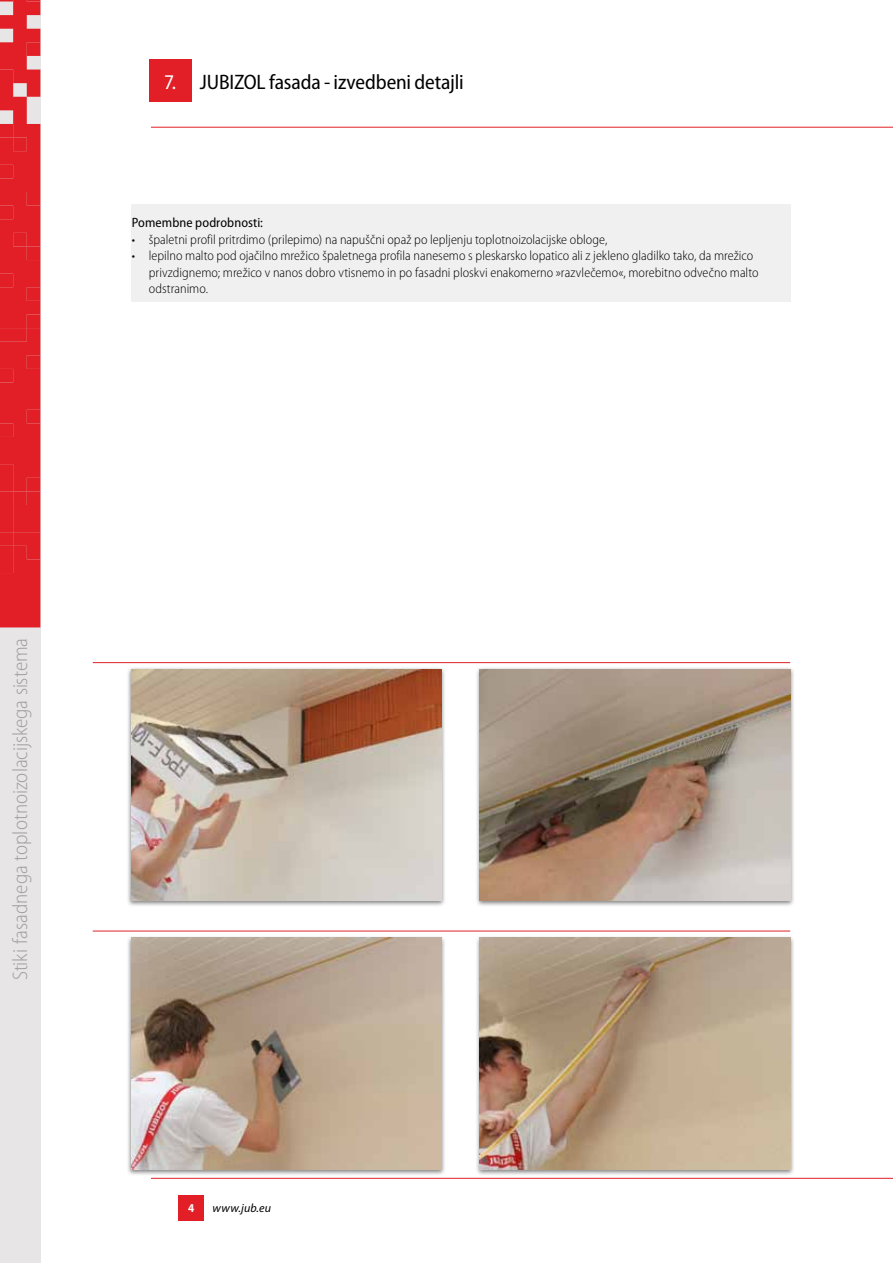
<style>
.page{position:relative;width:893px;height:1263px;background:#fff}
.page>*{position:absolute;margin:0;border:0;box-sizing:border-box;transform-origin:0 0}
.t1{font:300 semi-condensed 21px "Myriad Pro";letter-spacing:-.005em;color:#9d9e9f}
.t2{font:semi-condensed 21px "Myriad Pro";letter-spacing:-.01em;color:#000}
.t3{font:300 semi-condensed 13.5px/16.5px "Myriad Pro";letter-spacing:.005em;color:#000}
.t4{font:semi-condensed 13.5px "Myriad Pro";letter-spacing:.005em;color:#000}
.t5{font:italic 12px "Myriad Pro";letter-spacing:.01em;color:#000}
.t6{font:700 semi-condensed 12px "Myriad Pro";color:#fff}
.s1{color:#fff}
</style>
<div class="page">
<hr style="left:151px;top:127px;width:742px;height:1px;background:#e21f26">
<hr style="left:93px;top:662px;width:697px;height:1px;background:#e21f26">
<hr style="left:93px;top:931px;width:697px;height:1px;background:#e21f26">
<div style="left:126px;top:666px;width:321px;height:241px;background:#000;opacity:.5"></div>
<img style="left:131px;top:669px;width:311px;height:232px">
<div style="left:126px;top:935px;width:321px;height:241px;background:#000;opacity:.5"></div>
<img style="left:131px;top:937px;width:311px;height:232px">
<div style="left:475px;top:666px;width:320px;height:241px;background:#000;opacity:.5"></div>
<img style="left:479px;top:669px;width:311px;height:232px">
<div style="left:475px;top:935px;width:320px;height:241px;background:#000;opacity:.5"></div>
<img style="left:479px;top:937px;width:311px;height:232px">
<div style="left:132px;top:204px;width:659px;height:98px;background:#f1f0f0"></div>
<div style="left:149px;top:60px;width:42px;height:42px;background:#e21f26"></div>
<div style="left:179px;top:1195px;width:25px;height:25px;background:#e21f26"></div>
<div style="left:0;top:0;width:40px;height:1263px;background:#e7e5e5"></div>
<svg style="left:0;top:0;width:40px;height:627px"></svg>
<hr style="left:151px;top:1178px;width:742px;height:1px;background:#e21f26">
<h1 class="t2" style="left:164px;top:69px;width:301px"><span class="s1">7.</span> JUBIZOL fasada - izvedbeni detajli</h1>
<p class="t4" style="left:132px;top:214px;width:133px">Pomembne podrobnosti:</p>
<p class="t3" style="left:132px;top:231px;width:477px">• špaletni profil pritrdimo (prilepimo) na napuščni opaž po lepljenju toplotnoizolacijske obloge,</p>
<p class="t3" style="left:149px;top:247px;width:611px;text-indent:-17px">• lepilno malto pod ojačilno mrežico špaletnega profila nanesemo s pleskarsko lopatico ali z jekleno gladilko tako, da mrežico privzdignemo; mrežico v nanos dobro vtisnemo in po fasadni ploskvi enakomerno »razvlečemo«, morebitno odvečno malto odstranimo.</p>
<h1 class="t1" style="left:7px;top:980px;width:343px;rotate:-90deg">Stiki fasadnega toplotnoizolacijskega sistema</h1>
<p class="t6" style="left:188px;top:1200px;width:8px">4</p>
<p class="t5" style="left:213px;top:1201px;width:60px">www.jub.eu</p>
</div>
